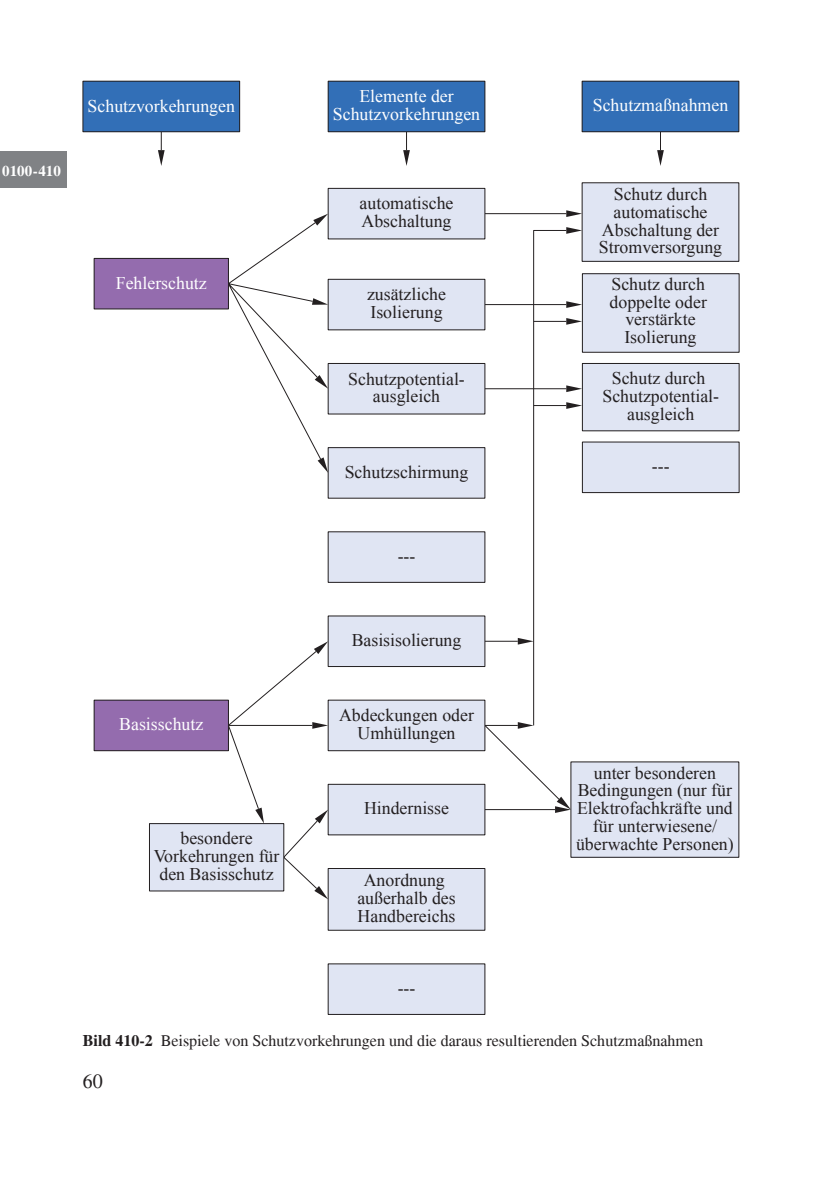
<style>
.page{position:relative;width:833px;height:1177px;background:#fff}
.page>*{position:absolute;margin:0;border:0;box-sizing:border-box;transform-origin:0 0}
.t1{font:20px "Times";color:#231f20}
.t2{font:17.8px/17.8px "Times New Roman";color:#231f20;text-align:center}
.t3{font:17.8px/17.8px "Times New Roman";color:#fff;text-align:center}
.t4{font:16px "Times";color:#231f20}
.t5{font:700 15px "Times";color:#fff}
.s1{font-weight:700}
</style>
<div class="page">
<div style="left:0;top:151px;width:67px;height:37px;background:#808285"></div>
<svg style="left:158px;top:132px;width:6px;height:34px"></svg>
<svg style="left:403px;top:132px;width:6px;height:34px"></svg>
<svg style="left:656px;top:132px;width:7px;height:34px"></svg>
<hr style="left:484px;top:213px;width:82px;height:1px;background:#231f20">
<svg style="left:566px;top:210px;width:15px;height:7px"></svg>
<svg style="left:225px;top:214px;width:103px;height:258px"></svg>
<svg style="left:483px;top:227px;width:98px;height:586px"></svg>
<svg style="left:227px;top:642px;width:100px;height:257px"></svg>
<div style="left:83px;top:81px;width:156px;height:51px;background:#326fb7"></div>
<div style="left:83px;top:81px;width:157px;height:51px;border:1px solid #231f20"></div>
<div style="left:94px;top:258px;width:134px;height:51px;background:#946cae"></div>
<div style="left:94px;top:258px;width:135px;height:51px;border:1px solid #231f20"></div>
<div style="left:94px;top:700px;width:134px;height:50px;background:#946cae"></div>
<div style="left:94px;top:699px;width:135px;height:52px;border:1px solid #231f20"></div>
<div style="left:149px;top:823px;width:134px;height:68px;background:#e0e5f3"></div>
<div style="left:149px;top:823px;width:135px;height:68px;border:1px solid #231f20"></div>
<div style="left:328px;top:81px;width:156px;height:51px;background:#326fb7"></div>
<div style="left:327px;top:81px;width:158px;height:51px;border:1px solid #231f20"></div>
<div style="left:328px;top:188px;width:156px;height:51px;background:#e0e5f3"></div>
<div style="left:327px;top:188px;width:158px;height:51px;border:1px solid #231f20"></div>
<div style="left:581px;top:183px;width:157px;height:78px;background:#e0e5f3"></div>
<div style="left:581px;top:182px;width:157px;height:80px;border:1px solid #231f20"></div>
<div style="left:570px;top:762px;width:168px;height:95px;background:#e0e5f3"></div>
<div style="left:582px;top:274px;width:156px;height:78px;background:#e0e5f3"></div>
<div style="left:581px;top:273px;width:158px;height:80px;border:1px solid #231f20"></div>
<div style="left:328px;top:279px;width:156px;height:51px;background:#e0e5f3"></div>
<div style="left:327px;top:279px;width:158px;height:51px;border:1px solid #231f20"></div>
<div style="left:328px;top:363px;width:156px;height:51px;background:#e0e5f3"></div>
<div style="left:327px;top:363px;width:158px;height:51px;border:1px solid #231f20"></div>
<div style="left:328px;top:447px;width:156px;height:51px;background:#e0e5f3"></div>
<div style="left:327px;top:447px;width:158px;height:51px;border:1px solid #231f20"></div>
<div style="left:328px;top:700px;width:156px;height:50px;background:#e0e5f3"></div>
<div style="left:327px;top:699px;width:158px;height:52px;border:1px solid #231f20"></div>
<div style="left:328px;top:784px;width:156px;height:50px;background:#e0e5f3"></div>
<div style="left:327px;top:784px;width:158px;height:51px;border:1px solid #231f20"></div>
<div style="left:328px;top:868px;width:156px;height:62px;background:#e0e5f3"></div>
<div style="left:327px;top:868px;width:158px;height:62px;border:1px solid #231f20"></div>
<div style="left:328px;top:616px;width:156px;height:50px;background:#e0e5f3"></div>
<div style="left:327px;top:615px;width:158px;height:52px;border:1px solid #231f20"></div>
<div style="left:328px;top:963px;width:156px;height:51px;background:#e0e5f3"></div>
<div style="left:328px;top:532px;width:156px;height:50px;background:#e0e5f3"></div>
<div style="left:582px;top:363px;width:156px;height:68px;background:#e0e5f3"></div>
<div style="left:581px;top:363px;width:158px;height:68px;border:1px solid #231f20"></div>
<div style="left:582px;top:442px;width:156px;height:50px;background:#e0e5f3"></div>
<div style="left:581px;top:441px;width:158px;height:52px;border:1px solid #231f20"></div>
<div style="left:581px;top:81px;width:157px;height:51px;background:#326fb7"></div>
<div style="left:581px;top:81px;width:157px;height:51px;border:1px solid #231f20"></div>
<p class="t5" style="left:2px;top:162px;width:60px">0100-410</p>
<p class="t3" style="left:88px;top:97px;width:149px">Schutzvorkehrungen</p>
<p class="t3" style="left:116px;top:274px;width:92px">Fehlerschutz</p>
<p class="t3" style="left:332px;top:87px;width:149px">Elemente der<br>Schutzvorkehrungen</p>
<p class="t2" style="left:359px;top:194px;width:95px;text-align:left">automatische<br>Abschaltung</p>
<p class="t2" style="left:367px;top:285px;width:81px;text-align:left">zusätzliche<br>Isolierung</p>
<p class="t3" style="left:592px;top:96px;width:137px">Schutzmaßnahmen</p>
<p class="t2" style="left:598px;top:185px;width:125px">Schutz durch automatische<br>Abschaltung der<br>Stromversorgung</p>
<p class="t2" style="left:609px;top:275px;width:99px">Schutz durch doppelte oder verstärkte<br>Isolierung</p>
<p class="t2" style="left:348px;top:369px;width:118px">Schutzpotential&shy;ausgleich</p>
<p class="t2" style="left:602px;top:369px;width:118px">Schutz durch<br>Schutzpotential&shy;ausgleich</p>
<p class="t2" style="left:344px;top:462px;width:125px">Schutzschirmung</p>
<p class="t2" style="left:651px;top:457px;width:19px">---</p>
<p class="t2" style="left:397px;top:547px;width:19px">---</p>
<p class="t3" style="left:119px;top:715px;width:85px">Basisschutz</p>
<p class="t2" style="left:154px;top:829px;width:127px">besondere<br>Vorkehrungen für den Basisschutz</p>
<p class="t2" style="left:351px;top:631px;width:111px">Basisisolierung</p>
<p class="t2" style="left:339px;top:706px;width:136px">Abdeckungen oder<br>Umhüllungen</p>
<p class="t2" style="left:364px;top:799px;width:86px">Hindernisse</p>
<p class="t2" style="left:357px;top:871px;width:100px">Anordnung außerhalb des<br>Handbereichs</p>
<p class="t2" style="left:397px;top:978px;width:19px">---</p>
<p class="t2" style="left:575px;top:763px;width:159px">unter besonderen<br>Bedingungen (nur für<br>Elektrofachkräfte und für unterwiesene/ überwachte Personen)</p>
<p class="t4" style="left:83px;top:1031px;width:621px"><span class="s1">Bild 410-2</span> Beispiele von Schutzvorkehrungen und die daraus resultierenden Schutzmaßnahmen</p>
<p class="t1" style="left:83px;top:1070px;width:21px">60</p>
</div>
